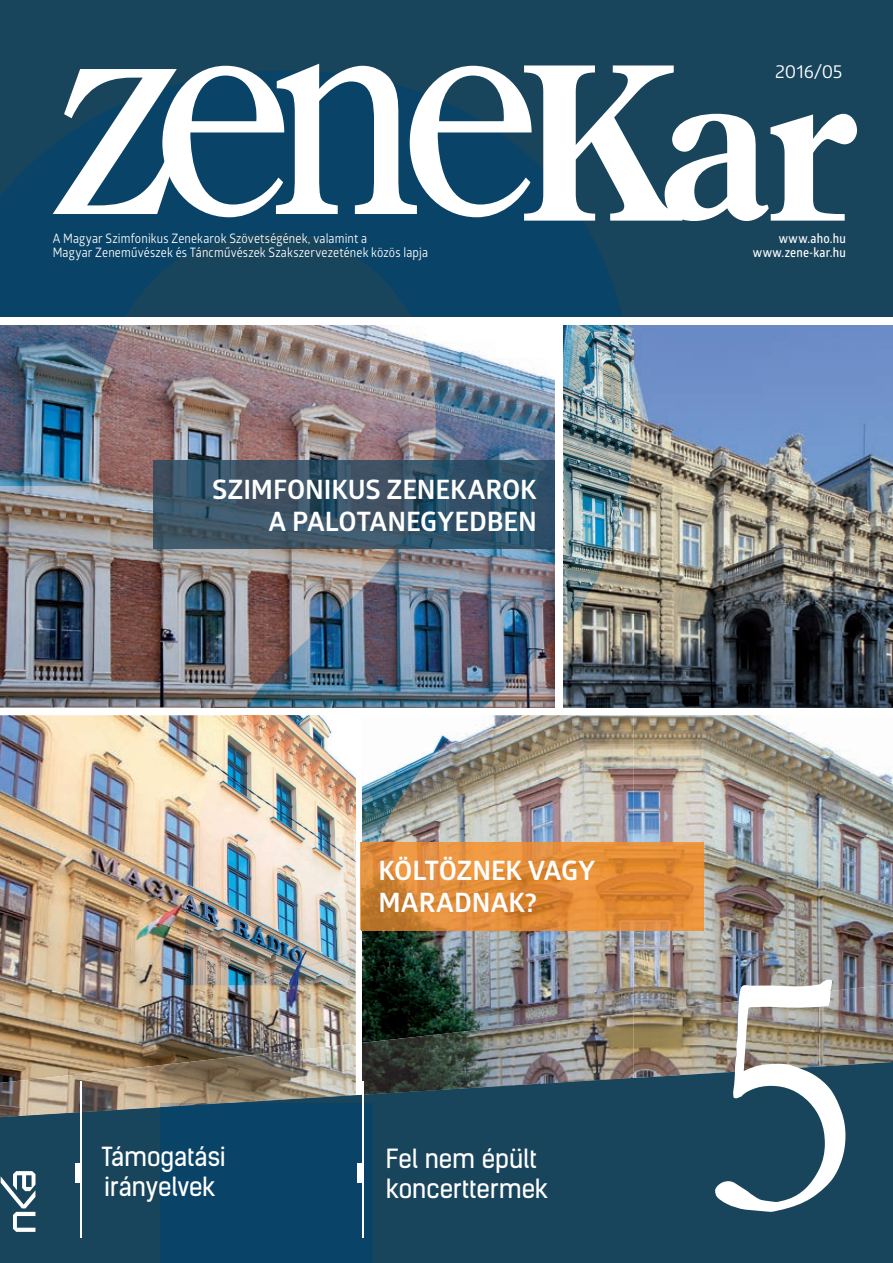
<style>
.page{position:relative;width:893px;height:1263px;background:#fff}
.page>*{position:absolute;margin:0;border:0;box-sizing:border-box;transform-origin:0 0}
.t1{font:354.9px "Garamond";color:#fff}
.t2{font:700 26.7px/32.1px "Glober";letter-spacing:-.005em;color:#fff}
.t3{font:25.2px/30.2px "Kelson Sans";letter-spacing:-.005em;color:#fff}
.t4{font:18.6px "Glober";letter-spacing:-.005em;color:#fff}
.t5{font:13.05px/14.5px "Glober";letter-spacing:.015em;color:#fff;scale:.9 1}
.t6{font:600 13.05px/14.5px "Glober";letter-spacing:.015em;color:#fff;text-align:right;scale:.9 1}
</style>
<div class="page">
<img style="left:634px;top:325px;width:259px;height:382px">
<img style="left:634px;top:715px;width:259px;height:269px">
<div style="left:0;top:0;width:893px;height:317px;background:#19455c"></div>
<img style="left:634px;top:984px;width:259px;height:78px">
<div style="left:634px;top:1062px;width:259px;height:201px;background:#19455c"></div>
<img style="left:0;top:325px;width:201px;height:382px">
<img style="left:201px;top:325px;width:354px;height:136px">
<img style="left:201px;top:549px;width:354px;height:158px">
<img style="left:563px;top:325px;width:71px;height:382px">
<img style="left:0;top:715px;width:356px;height:328px">
<img style="left:362px;top:715px;width:272px;height:298px">
<img style="left:0;top:1043px;width:356px;height:35px">
<img style="left:362px;top:1013px;width:272px;height:65px">
<svg style="left:0;top:1078px;width:634px;height:185px;background:#264c5f"></svg>
<svg style="left:53px;top:64px;width:471px;height:153px"></svg>
<svg style="left:524px;top:65px;width:333px;height:156px"></svg>
<svg style="left:1px;top:1171px;width:34px;height:61px"></svg>
<div style="left:75px;top:1163px;width:6px;height:20px;background:#fff"></div>
<hr style="left:80px;top:1081px;width:2px;height:156px;background:#fff">
<div style="left:357px;top:1163px;width:5px;height:20px;background:#fff"></div>
<hr style="left:362px;top:1081px;width:1px;height:156px;background:#fff">
<img style="left:634px;top:842px;width:69px;height:88px">
<hr style="left:361px;top:842px;width:1px;height:88px;background:#f8a049">
<img style="left:362px;top:842px;width:272px;height:88px">
<img style="left:153px;top:461px;width:402px;height:88px">
<p class="t5" style="left:53px;top:230px;width:419px">A Magyar Szimfonikus Zenekarok Szövetségének, valamint a<br>Magyar Zeneművészek és Táncművészek Szakszervezetének közös lapja</p>
<h2 class="t2" style="left:212px;top:473px;width:326px;text-align:right">SZIMFONIKUS ZENEKAROK<br>A PALOTANEGYEDBEN</h2>
<h3 class="t4" style="left:775px;top:59px;width:69px">2016/05</h3>
<p class="t6" style="left:753px;top:230px;width:105px">www.aho.hu www.zene-kar.hu</p>
<h2 class="t2" style="left:378px;top:854px;width:218px">KÖLTÖZNEK VAGY<br>MARADNAK?</h2>
<h3 class="t3" style="left:102px;top:1141px;width:126px">Támogatási irányelvek</h3>
<h3 class="t3" style="left:386px;top:1144px;width:164px">Fel nem épült koncerttermek</h3>
<h1 class="t1" style="left:697px;top:856px;width:168px">5</h1>
</div>
